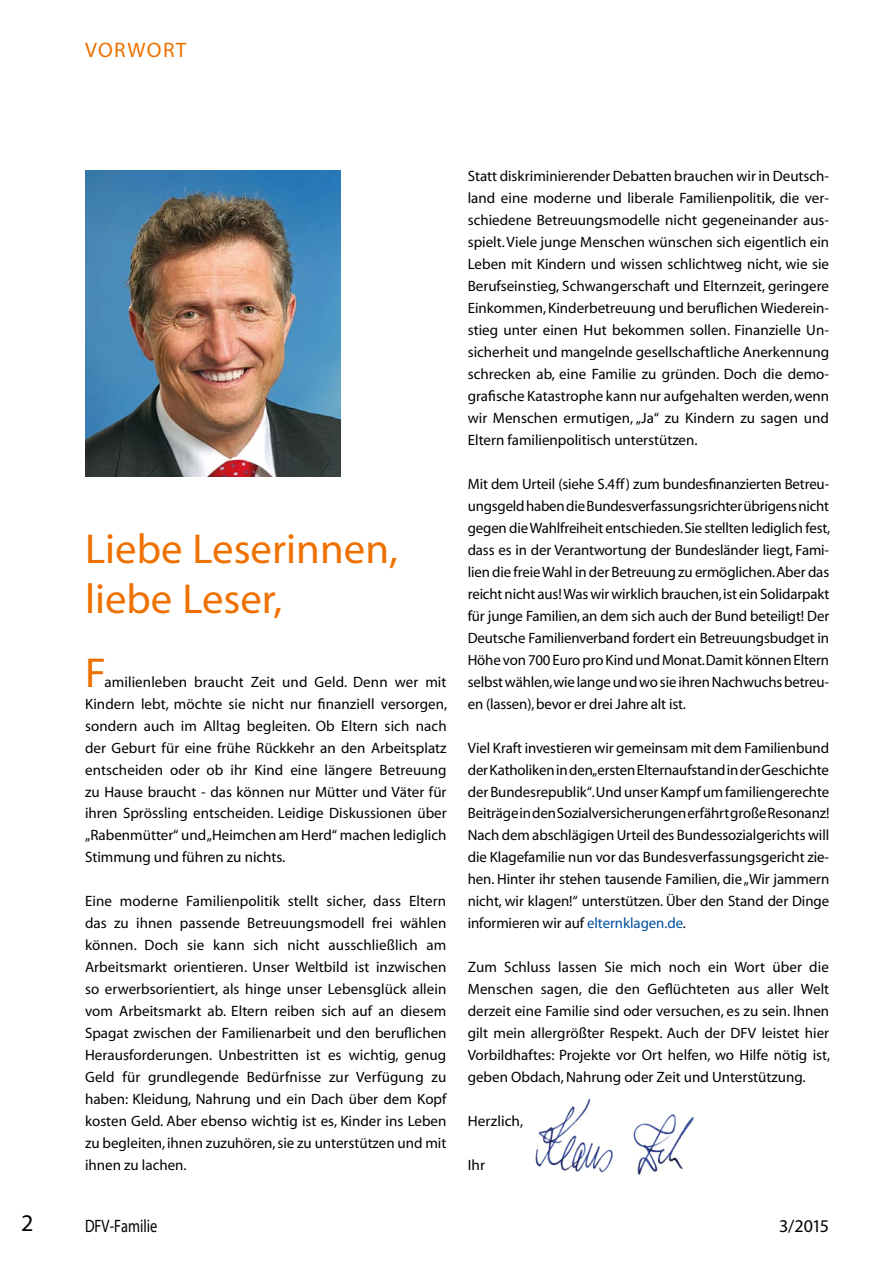
<style>
.page{position:relative;width:893px;height:1263px;background:#fff}
.page>*{position:absolute;margin:0;border:0;box-sizing:border-box;transform-origin:0 0}
.t1{font:42px/50.4px "Myriad";color:#ee7100}
.t2{font:24px "Myriad";color:#000}
.t3{font:21px "Myriad";letter-spacing:.06em;color:#ee7100}
.t4{font:18px "Myriad";color:#000;scale:.8 1}
.t5{font:18px "Myriad";color:#000}
.t6{font:15px/21.9px "Myriad";color:#000;text-align:justify}
.s1{color:#004e9f}
</style>
<div class="page">
<img style="left:85px;top:170px;width:255px;height:306px">
<img style="left:535px;top:1098px;width:159px;height:77px">
<h3 class="t3" style="left:85px;top:39px;width:103px">VORWORT</h3>
<h1 class="t1" style="left:85px;top:526px;width:314px">Liebe Leserinnen, liebe Leser,</h1>
<h1 class="t1" style="left:85px;top:649px;width:22px">F</h1>
<p class="t6" style="left:85px;top:671px;width:364px;text-indent:19px">amilienleben braucht Zeit und Geld. Denn wer mit Kindern lebt, möchte sie nicht nur finanziell versorgen, sondern auch im Alltag begleiten. Ob Eltern sich nach der Geburt für eine frühe Rückkehr an den Arbeitsplatz entscheiden oder ob ihr Kind eine längere Betreuung zu Hause braucht - das können nur Mütter und Väter für ihren Sprössling entscheiden. Leidige Diskussionen über „Rabenmütter“ und „Heimchen am Herd“ machen lediglich Stimmung und führen zu nichts.</p>
<p class="t6" style="left:85px;top:891px;width:363px">Eine moderne Familienpolitik stellt sicher, dass Eltern das zu ihnen passende Betreuungsmodell frei wählen können. Doch sie kann sich nicht ausschließlich am Arbeitsmarkt orientieren. Unser Weltbild ist inzwischen so erwerbsorientiert, als hinge unser Lebensglück allein vom Arbeitsmarkt ab. Eltern reiben sich auf an diesem Spagat zwischen der Familienarbeit und den beruflichen Herausforderungen. Unbestritten ist es wichtig, genug Geld für grundlegende Bedürfnisse zur Verfügung zu haben: Kleidung, Nahrung und ein Dach über dem Kopf kosten Geld. Aber ebenso wichtig ist es, Kinder ins Leben zu begleiten, ihnen zuzuhören, sie zu unterstützen und mit ihnen zu lachen.</p>
<p class="t6" style="left:468px;top:166px;width:363px">Statt diskriminierender Debatten brauchen wir in Deutsch&shy;land eine moderne und liberale Familienpolitik, die ver&shy;schiedene Betreuungsmodelle nicht gegeneinander aus&shy;spielt. Viele junge Menschen wünschen sich eigentlich ein Leben mit Kindern und wissen schlichtweg nicht, wie sie Berufseinstieg, Schwangerschaft und Elternzeit, geringere Einkommen, Kinderbetreuung und beruflichen Wiederein&shy;stieg unter einen Hut bekommen sollen. Finanzielle Un&shy;sicherheit und mangelnde gesellschaftliche Anerkennung schrecken ab, eine Familie zu gründen. Doch die demo&shy;grafische Katastrophe kann nur aufgehalten werden, wenn wir Menschen ermutigen, „Ja“ zu Kindern zu sagen und Eltern familienpolitisch unterstützen.</p>
<p class="t6" style="left:468px;top:473px;width:364px">Mit dem Urteil (siehe S.4ff) zum bundesfinanzierten Betreu&shy;ungsgeld haben die Bundesverfassungsrichter übrigens nicht gegen die Wahlfreiheit entschieden. Sie stellten lediglich fest, dass es in der Verantwortung der Bundesländer liegt, Fami&shy;lien die freie Wahl in der Betreuung zu ermöglichen. Aber das reicht nicht aus! Was wir wirklich brauchen, ist ein Solidarpakt für junge Familien, an dem sich auch der Bund beteiligt! Der Deutsche Familienverband fordert ein Betreuungsbudget in Höhe von 700 Euro pro Kind und Monat. Damit können Eltern selbst wählen,wie lange und wo sie ihren Nachwuchs betreu&shy;en (lassen), bevor er drei Jahre alt ist.</p>
<p class="t6" style="left:468px;top:737px;width:363px">Viel Kraft investieren wir gemeinsam mit dem Familienbund der Katholiken in den „ersten Elternaufstand in der Geschichte der Bundesrepublik“. Und unser Kampf um familiengerechte Beiträge in den Sozialversicherungen erfährt große Resonanz!<br>Nach dem abschlägigen Urteil des Bundessozialgerichts will die Klagefamilie nun vor das Bundesverfassungsgericht zie&shy;hen. Hinter ihr stehen tausende Familien, die „Wir jammern nicht, wir klagen!“ unterstützen. Über den Stand der Dinge informieren wir auf <span class="s1">elternklagen.de</span>.</p>
<p class="t6" style="left:468px;top:957px;width:364px">Zum Schluss lassen Sie mich noch ein Wort über die Menschen sagen, die den Geflüchteten aus aller Welt derzeit eine Familie sind oder versuchen, es zu sein. Ihnen gilt mein allergrößter Respekt. Auch der DFV leistet hier Vorbildhaftes: Projekte vor Ort helfen, wo Hilfe nötig ist, geben Obdach, Nahrung oder Zeit und Unterstützung.</p>
<p class="t6" style="left:468px;top:1111px;width:57px">Herzlich,</p>
<p class="t6" style="left:468px;top:1155px;width:19px">Ihr</p>
<h2 class="t2" style="left:21px;top:1211px;width:14px">2</h2>
<p class="t4" style="left:85px;top:1217px;width:92px">DFV-Familie</p>
<p class="t5" style="left:779px;top:1217px;width:52px">3/2015</p>
</div>
